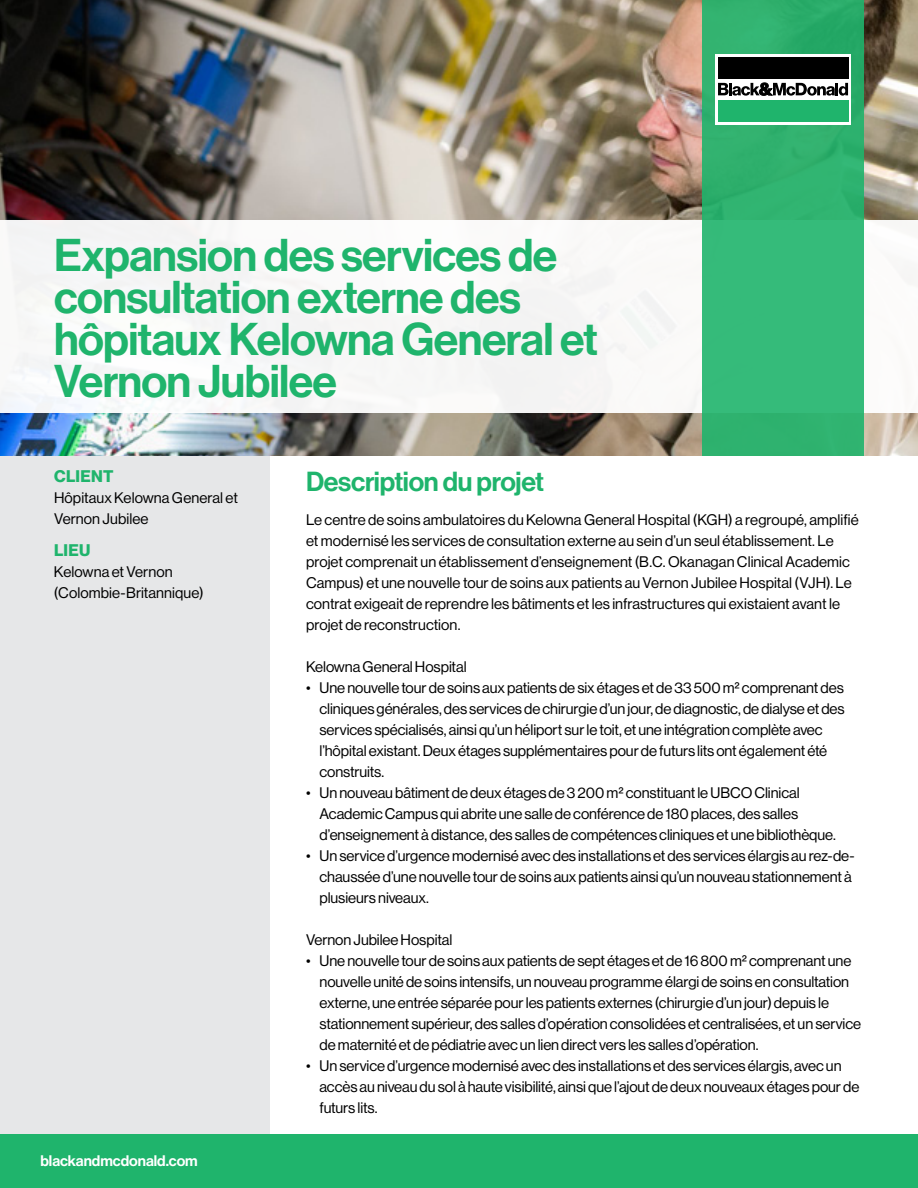
<style>
.page{position:relative;width:918px;height:1188px;background:#fff}
.page>*{position:absolute;margin:0;border:0;box-sizing:border-box;transform-origin:0 0}
.t1{font:45px/42px "N Haas Grotesk DS Pro 65 Md";letter-spacing:-.015em;color:#1fb46c}
.t2{font:27px "N Haas Grotesk DS Pro 65 Md";letter-spacing:-.01em;color:#1fb46c}
.t3{font:16.5px "N Haas Grotesk DS Pro 75 Bd";letter-spacing:.02em;color:#1fb46c}
.t4{font:15px/21px "N Haas Grotesk DS Pro 55 Rg";letter-spacing:-.005em;color:#000}
.t5{font:15px "N Haas Grotesk DS Pro 65 Md";color:#fff}
</style>
<div class="page">
<div style="left:0;top:356px;width:270px;height:832px;background:#e6e7e8"></div>
<img style="left:0;top:0;width:918px;height:456px">
<div style="left:0;top:1134px;width:918px;height:54px;background:#1fb46c"></div>
<div style="left:0;top:220px;width:918px;height:193px;background:#f8f8f8"></div>
<div style="left:702px;top:0;width:162px;height:456px;background:linear-gradient(to bottom,#2eae6c,#35bb7a)"></div>
<div style="left:715px;top:54px;width:136px;height:70px;background:#fff"></div>
<div style="left:718px;top:57px;width:130px;height:22px;background:#000"></div>
<div style="left:718px;top:100px;width:130px;height:21px;background:#1fb46c"></div>
<svg style="left:718px;top:83px;width:130px;height:13px"></svg>
<h1 class="t1" style="left:54px;top:235px;width:546px">Expansion des services de consultation externe des hôpitaux Kelowna General et<br>Vernon Jubilee</h1>
<p class="t3" style="left:54px;top:467px;width:61px">CLIENT</p>
<p class="t4" style="left:54px;top:488px;width:186px">Hôpitaux Kelowna General et<br>Vernon Jubilee</p>
<p class="t3" style="left:54px;top:541px;width:38px">LIEU</p>
<p class="t4" style="left:54px;top:562px;width:151px">Kelowna et Vernon (Colombie-Britannique)</p>
<p class="t5" style="left:40px;top:1152px;width:159px">blackandmcdonald.com</p>
<h2 class="t2" style="left:306px;top:465px;width:240px">Description du projet</h2>
<p class="t4" style="left:306px;top:509px;width:554px">Le centre de soins ambulatoires du Kelowna General Hospital (KGH) a regroupé, amplifié et modernisé les services de consultation externe au sein d’un seul établissement. Le projet comprenait un établissement d’enseignement (B.C. Okanagan Clinical Academic Campus) et une nouvelle tour de soins aux patients au Vernon Jubilee Hospital (VJH). Le contrat exigeait de reprendre les bâtiments et les infrastructures qui existaient avant le projet de reconstruction.</p>
<p class="t4" style="left:306px;top:656px;width:162px">Kelowna General Hospital</p>
<p class="t4" style="left:320px;top:677px;width:527px;text-indent:-14px">• Une nouvelle tour de soins aux patients de six étages et de 33 500 m² comprenant des cliniques générales, des services de chirurgie d’un jour, de diagnostic, de dialyse et des services spécialisés, ainsi qu’un héliport sur le toit, et une intégration complète avec l’hôpital existant. Deux étages supplémentaires pour de futurs lits ont également été construits.</p>
<p class="t4" style="left:320px;top:782px;width:518px;text-indent:-14px">• Un nouveau bâtiment de deux étages de 3 200 m² constituant le UBCO Clinical<br>Academic Campus qui abrite une salle de conférence de 180 places, des salles d’enseignement à distance, des salles de compétences cliniques et une bibliothèque.</p>
<p class="t4" style="left:320px;top:845px;width:537px;text-indent:-14px">• Un service d’urgence modernisé avec des installations et des services élargis au rez-de&shy;chaussée d’une nouvelle tour de soins aux patients ainsi qu’un nouveau stationnement à plusieurs niveaux.</p>
<p class="t4" style="left:306px;top:929px;width:148px">Vernon Jubilee Hospital</p>
<p class="t4" style="left:320px;top:950px;width:543px;text-indent:-14px">• Une nouvelle tour de soins aux patients de sept étages et de 16 800 m² comprenant une nouvelle unité de soins intensifs, un nouveau programme élargi de soins en consultation externe, une entrée séparée pour les patients externes (chirurgie d’un jour) depuis le stationnement supérieur, des salles d’opération consolidées et centralisées, et un service de maternité et de pédiatrie avec un lien direct vers les salles d’opération.</p>
<p class="t4" style="left:320px;top:1055px;width:541px;text-indent:-14px">• Un service d’urgence modernisé avec des installations et des services élargis, avec un accès au niveau du sol à haute visibilité, ainsi que l’ajout de deux nouveaux étages pour de futurs lits.</p>
</div>
